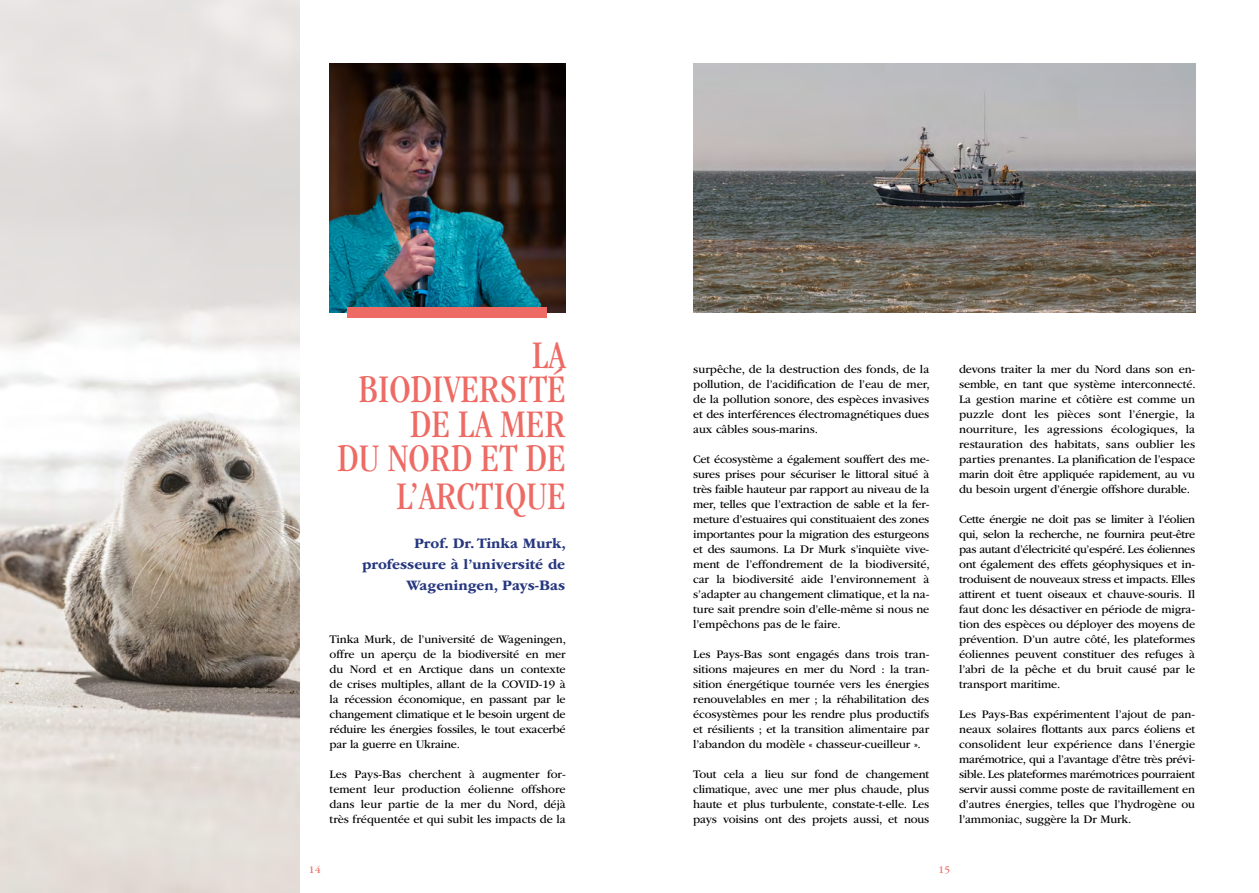
<style>
.page{position:relative;width:1259px;height:893px;background:#fff}
.page>*{position:absolute;margin:0;border:0;box-sizing:border-box;transform-origin:0 0}
.t1{font:condensed 40.5px/35.2px "ITC Garamond Std";color:#ed6b64;text-align:right}
.t2{font:700 15px/21px "ITC Garamond Std";color:#26377f;text-align:right}
.t3{font:12px/15px "ITC Garamond Std";letter-spacing:-.01em;color:#000;text-align:justify}
.t4{font:10.5px "ITC Garamond Std";color:#ed6b64}
</style>
<div class="page">
<img style="left:330px;top:64px;width:236px;height:249px">
<div style="left:347px;top:307px;width:200px;height:11px;background:#ed6b64"></div>
<img style="left:0;top:0;width:300px;height:893px">
<img style="left:693px;top:64px;width:502px;height:249px">
<h1 class="t1" style="left:337px;top:337px;width:230px">LA<br>BIODIVERSITÉ<br>DE LA MER<br>DU NORD ET DE<br>L’ARCTIQUE</h1>
<p class="t2" style="left:362px;top:533px;width:205px">Prof. Dr. Tinka Murk, professeure à l’université de<br>Wageningen, Pays-Bas</p>
<p class="t3" style="left:330px;top:631px;width:238px">Tinka Murk, de l’université de Wageningen, offre un aperçu de la biodiversité en mer du Nord et en Arctique dans un contexte de crises multiples, allant de la COVID-19 à la récession économique, en passant par le changement climatique et le besoin urgent de réduire les énergies fossiles, le tout exacerbé par la guerre en Ukraine.</p>
<p class="t3" style="left:330px;top:766px;width:237px">Les Pays-Bas cherchent à augmenter for&shy;tement leur production éolienne offshore dans leur partie de la mer du Nord, déjà très fréquentée et qui subit les impacts de la</p>
<p class="t3" style="left:693px;top:361px;width:238px">surpêche, de la destruction des fonds, de la pollution, de l’acidification de l’eau de mer, de la pollution sonore, des espèces invasives et des interférences électromagnétiques dues aux câbles sous-marins.</p>
<p class="t3" style="left:693px;top:451px;width:238px">Cet écosystème a également souffert des me&shy;sures prises pour sécuriser le littoral situé à très faible hauteur par rapport au niveau de la mer, telles que l’extraction de sable et la fer&shy;meture d’estuaires qui constituaient des zones importantes pour la migration des esturgeons et des saumons. La Dr Murk s’inquiète vive&shy;ment de l’effondrement de la biodiversité, car la biodiversité aide l’environnement à s’adapter au changement climatique, et la na&shy;ture sait prendre soin d’elle-même si nous ne l’empêchons pas de le faire.</p>
<p class="t3" style="left:693px;top:646px;width:237px">Les Pays-Bas sont engagés dans trois tran&shy;sitions majeures en mer du Nord : la tran&shy;sition énergétique tournée vers les énergies renouvelables en mer ; la réhabilitation des écosystèmes pour les rendre plus productifs et résilients ; et la transition alimentaire par l’abandon du modèle « chasseur-cueilleur ».</p>
<p class="t3" style="left:693px;top:766px;width:238px">Tout cela a lieu sur fond de changement climatique, avec une mer plus chaude, plus haute et plus turbulente, constate-t-elle. Les pays voisins ont des projets aussi, et nous</p>
<p class="t3" style="left:959px;top:361px;width:238px">devons traiter la mer du Nord dans son en&shy;semble, en tant que système interconnecté.<br>La gestion marine et côtière est comme un puzzle dont les pièces sont l’énergie, la nourriture, les agressions écologiques, la restauration des habitats, sans oublier les parties prenantes. La planification de l’espace marin doit être appliquée rapidement, au vu du besoin urgent d’énergie offshore durable.</p>
<p class="t3" style="left:959px;top:511px;width:238px">Cette énergie ne doit pas se limiter à l’éolien qui, selon la recherche, ne fournira peut-être pas autant d’électricité qu’espéré. Les éoliennes ont également des effets géophysiques et in&shy;troduisent de nouveaux stress et impacts. Elles attirent et tuent oiseaux et chauve-souris. Il faut donc les désactiver en période de migra&shy;tion des espèces ou déployer des moyens de prévention. D’un autre côté, les plateformes éoliennes peuvent constituer des refuges à l’abri de la pêche et du bruit causé par le transport maritime.</p>
<p class="t3" style="left:959px;top:706px;width:238px">Les Pays-Bas expérimentent l’ajout de pan&shy;neaux solaires flottants aux parcs éoliens et consolident leur expérience dans l’énergie marémotrice, qui a l’avantage d’être très prévi&shy;sible. Les plateformes marémotrices pourraient servir aussi comme poste de ravitaillement en d’autres énergies, telles que l’hydrogène ou l’ammoniac, suggère la Dr Murk.</p>
<p class="t4" style="left:309px;top:864px;width:13px">14</p>
<p class="t4" style="left:938px;top:864px;width:13px">15</p>
</div>
